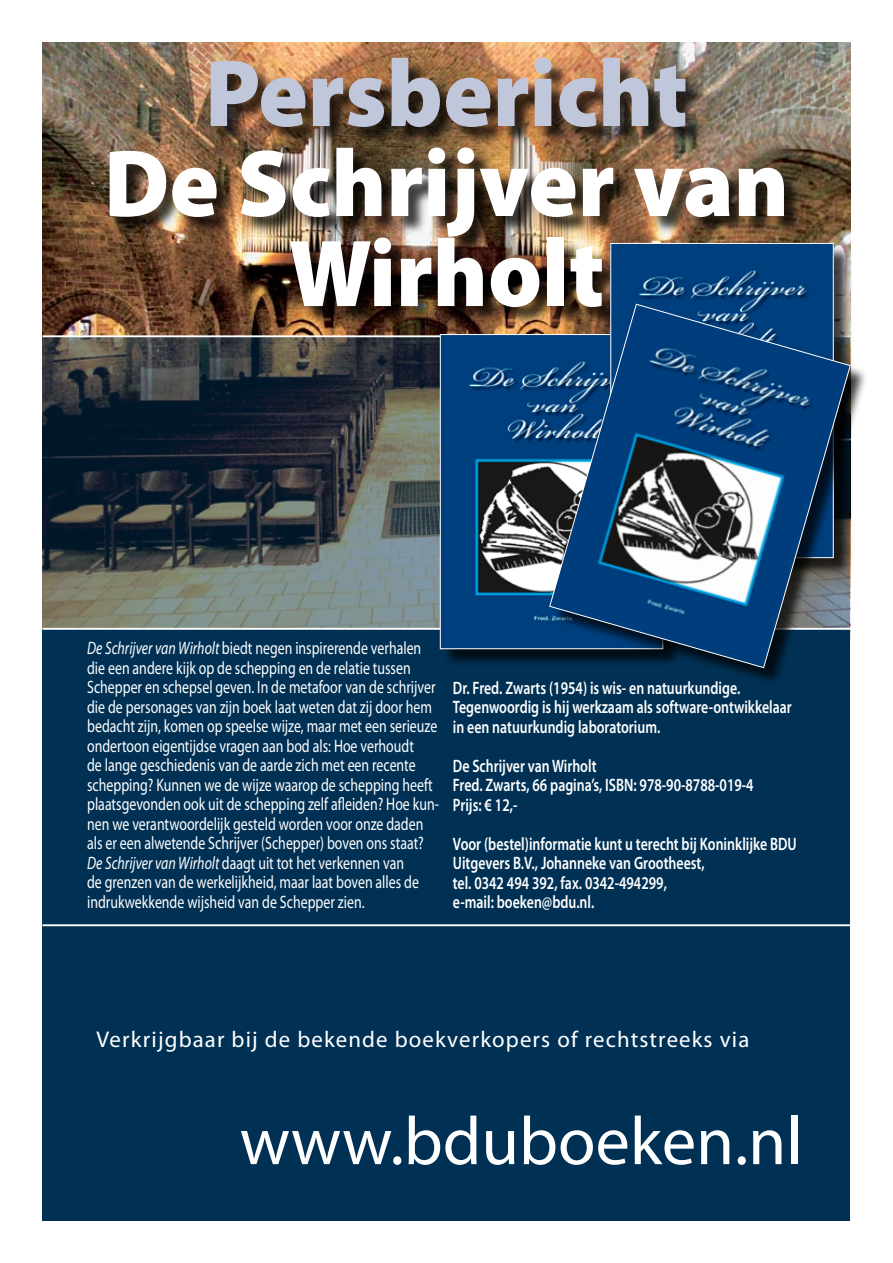
<style>
.page{position:relative;width:893px;height:1263px;background:#fff}
.page>*{position:absolute;margin:0;border:0;box-sizing:border-box;transform-origin:0 0}
.t1{font:900 96px/90px "Myriad Pro";color:#fff;text-align:center;scale:.96 1}
.t2{font:900 96px "Myriad Pro";color:#c1c7da;scale:.96 1}
.t3{font:68.4px "Myriad Pro";color:#fff}
.t4{font:22.8px "Myriad Pro";letter-spacing:.05em;color:#fff}
.t5{font:18px/19.5px "Myriad Pro";color:#fff;scale:.77 1}
.t6{font:600 18px/19.5px "Myriad Pro";color:#fff;scale:.77 1}
.s1{font-style:italic}
</style>
<div class="page">
<img style="left:43px;top:43px;width:807px;height:292px">
<div style="left:43px;top:629px;width:807px;height:591px;background:#003154"></div>
<svg style="left:43px;top:337px;width:397px;height:291px;background:#434c4f"></svg>
<hr style="left:43px;top:924px;width:807px;height:2px;background:#fff">
<hr style="left:43px;top:628px;width:807px;height:2px;background:#fff">
<div style="left:110px;top:58px;width:694px;height:269px;background:#000;opacity:.75"></div>
<div style="left:442px;top:336px;width:241px;height:332px;background:#000;opacity:.75"></div>
<img style="left:442px;top:336px;width:107px;height:311px">
<img style="left:613px;top:245px;width:218px;height:59px">
<div style="left:551px;top:306px;width:319px;height:381px;background:#000;opacity:.75"></div>
<svg style="left:549px;top:304px;width:302px;height:364px;background:#2b5378"></svg>
<h1 class="t2" style="left:205px;top:39px;width:505px">Persbericht</h1>
<h1 class="t1" style="left:104px;top:140px;width:715px">De Schrijver van<br>Wirholt</h1>
<p class="t5" style="left:87px;top:639px;width:458px"><span class="s1">De Schrijver van Wirholt</span> biedt negen inspirerende verhalen die een andere kijk op de schepping en de relatie tussen Schepper en schepsel geven. In de metafoor van de schrijver die de personages van zijn boek laat weten dat zij door hem bedacht zijn, komen op speelse wijze, maar met een serieuze ondertoon eigentijdse vragen aan bod als: Hoe verhoudt<br>de lange geschiedenis van de aarde zich met een recente schepping? Kunnen we de wijze waarop de schepping heeft plaatsgevonden ook uit de schepping zelf afleiden? Hoe kun&shy;nen we verantwoordelijk gesteld worden voor onze daden als er een alwetende Schrijver (Schepper) boven ons staat?<br><span class="s1">De Schrijver van Wirholt</span> daagt uit tot het verkennen van<br>de grenzen van de werkelijkheid, maar laat boven alles de indrukwekkende wijsheid van de Schepper zien.</p>
<p class="t6" style="left:453px;top:678px;width:442px">Dr. Fred. Zwarts (1954) is wis- en natuurkundige.<br>Tegenwoordig is hij werkzaam als software-ontwikkelaar in een natuurkundig laboratorium.</p>
<p class="t6" style="left:453px;top:756px;width:392px">De Schrijver van Wirholt<br>Fred. Zwarts, 66 pagina’s, ISBN: 978-90-8788-019-4<br>Prijs: € 12,-</p>
<p class="t6" style="left:453px;top:834px;width:448px">Voor (bestel)informatie kunt u terecht bij Koninklijke BDU Uitgevers B.V., Johanneke van Grootheest,<br>tel. 0342 494 392, fax. 0342-494299,<br>e-mail: boeken@bdu.nl.</p>
<p class="t4" style="left:96px;top:1026px;width:654px">Verkrijgbaar bij de bekende boekverkopers of rechtstreeks via</p>
<h2 class="t3" style="left:240px;top:1104px;width:564px">www.bduboeken.nl</h2>
</div>
